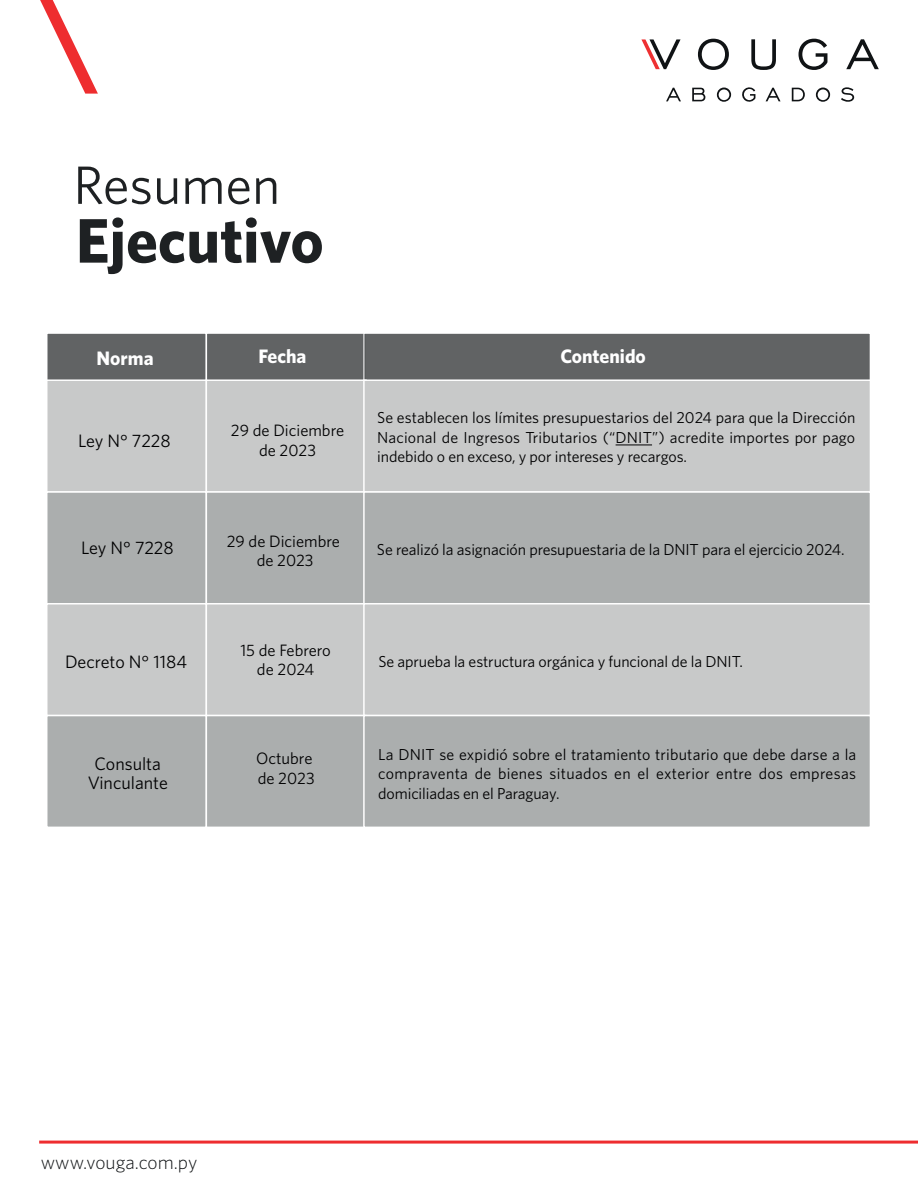
<style>
.page{position:relative;width:918px;height:1188px;background:#fff}
.page>*{position:absolute;margin:0;border:0;box-sizing:border-box;transform-origin:0 0}
.t1{font:700 63px "Whitney";color:#101315}
.t2{font:54px "Whitney";color:#101315}
.t3{font:700 19.5px "Whitney";color:#fff}
.t4{font:300 19.5px "Whitney";color:#101315}
.t5{font:18px/19.5px "Whitney";color:#000001;text-align:center}
.t6{font:16.5px/19.5px "Whitney";color:#000001;text-align:center}
.t7{font:15.9px/19.5px "Whitney";letter-spacing:-.005em;color:#000001;text-align:justify}
</style>
<div class="page">
<svg style="left:641px;top:39px;width:40px;height:30px"></svg>
<svg style="left:698px;top:39px;width:31px;height:31px"></svg>
<svg style="left:751px;top:39px;width:25px;height:31px"></svg>
<svg style="left:799px;top:39px;width:28px;height:31px"></svg>
<svg style="left:846px;top:39px;width:33px;height:30px"></svg>
<svg style="left:666px;top:88px;width:15px;height:13px"></svg>
<svg style="left:692px;top:88px;width:13px;height:13px"></svg>
<svg style="left:717px;top:87px;width:14px;height:15px"></svg>
<svg style="left:742px;top:87px;width:13px;height:15px"></svg>
<svg style="left:766px;top:88px;width:15px;height:13px"></svg>
<svg style="left:792px;top:88px;width:13px;height:13px"></svg>
<svg style="left:816px;top:87px;width:14px;height:15px"></svg>
<svg style="left:841px;top:87px;width:13px;height:15px"></svg>
<svg style="left:40px;top:0;width:58px;height:94px"></svg>
<div style="left:46px;top:332px;width:161px;height:50px;background:#616364;border:2px solid #fff"></div>
<div style="left:206px;top:332px;width:161px;height:50px;background:#616364;border:2px solid #fff"></div>
<div style="left:363px;top:332px;width:508px;height:50px;background:#616364;border:2px solid #fff"></div>
<div style="left:46px;top:379px;width:161px;height:114px;background:#c2c3c3;border:2px solid #fff"></div>
<div style="left:206px;top:379px;width:161px;height:114px;background:#c2c3c3;border:2px solid #fff"></div>
<div style="left:363px;top:379px;width:508px;height:114px;background:#c2c3c3;border:2px solid #fff"></div>
<div style="left:46px;top:491px;width:161px;height:114px;background:#abaeae;border:2px solid #fff"></div>
<div style="left:206px;top:491px;width:161px;height:114px;background:#abaeae;border:2px solid #fff"></div>
<div style="left:363px;top:491px;width:508px;height:114px;background:#abaeae;border:2px solid #fff"></div>
<div style="left:46px;top:603px;width:161px;height:113px;background:#c2c3c3;border:2px solid #fff"></div>
<div style="left:206px;top:603px;width:161px;height:113px;background:#c2c3c3;border:2px solid #fff"></div>
<div style="left:363px;top:603px;width:508px;height:113px;background:#c2c3c3;border:2px solid #fff"></div>
<div style="left:46px;top:715px;width:161px;height:113px;background:#abaeae;border:2px solid #fff"></div>
<div style="left:206px;top:715px;width:161px;height:113px;background:#abaeae;border:2px solid #fff"></div>
<div style="left:363px;top:715px;width:508px;height:113px;background:#abaeae;border:2px solid #fff"></div>
<hr style="left:616px;top:445px;width:36px;height:1px;background:#000001">
<hr style="left:39px;top:1141px;width:879px;height:3px;background:#ee2d2f">
<h2 class="t2" style="left:73px;top:153px;width:209px">Resumen</h2>
<h1 class="t1" style="left:76px;top:203px;width:249px">Ejecutivo</h1>
<p class="t3" style="left:97px;top:347px;width:59px">Norma</p>
<p class="t3" style="left:258px;top:345px;width:50px">Fecha</p>
<p class="t3" style="left:560px;top:344px;width:87px">Contenido</p>
<p class="t5" style="left:78px;top:431px;width:94px">Ley N° 7228</p>
<p class="t6" style="left:231px;top:420px;width:115px">29 de Diciembre de 2023</p>
<p class="t7" style="left:377px;top:408px;width:480px">Se establecen los límites presupuestarios del 2024 para que la Dirección Nacional de Ingresos Tributarios (“DNIT”) acredite importes por pago indebido o en exceso, y por intereses y recargos.</p>
<p class="t5" style="left:81px;top:538px;width:94px">Ley N° 7228</p>
<p class="t6" style="left:227px;top:531px;width:115px">29 de Diciembre de 2023</p>
<p class="t7" style="left:377px;top:539px;width:469px">Se realizó la asignación presupuestaria de la DNIT para el ejercicio 2024.</p>
<p class="t5" style="left:65px;top:652px;width:124px">Decreto N° 1184</p>
<p class="t6" style="left:240px;top:640px;width:92px">15 de Febrero de 2024</p>
<p class="t7" style="left:378px;top:651px;width:366px">Se aprueba la estructura orgánica y funcional de la DNIT.</p>
<p class="t5" style="left:88px;top:754px;width:82px">Consulta<br>Vinculante</p>
<p class="t6" style="left:256px;top:749px;width:60px;text-align:left">Octubre de 2023</p>
<p class="t7" style="left:378px;top:744px;width:480px">La DNIT se expidió sobre el tratamiento tributario que debe darse a la compraventa de bienes situados en el exterior entre dos empresas domiciliadas en el Paraguay.</p>
<p class="t4" style="left:41px;top:1151px;width:158px">www.vouga.com.py</p>
</div>
